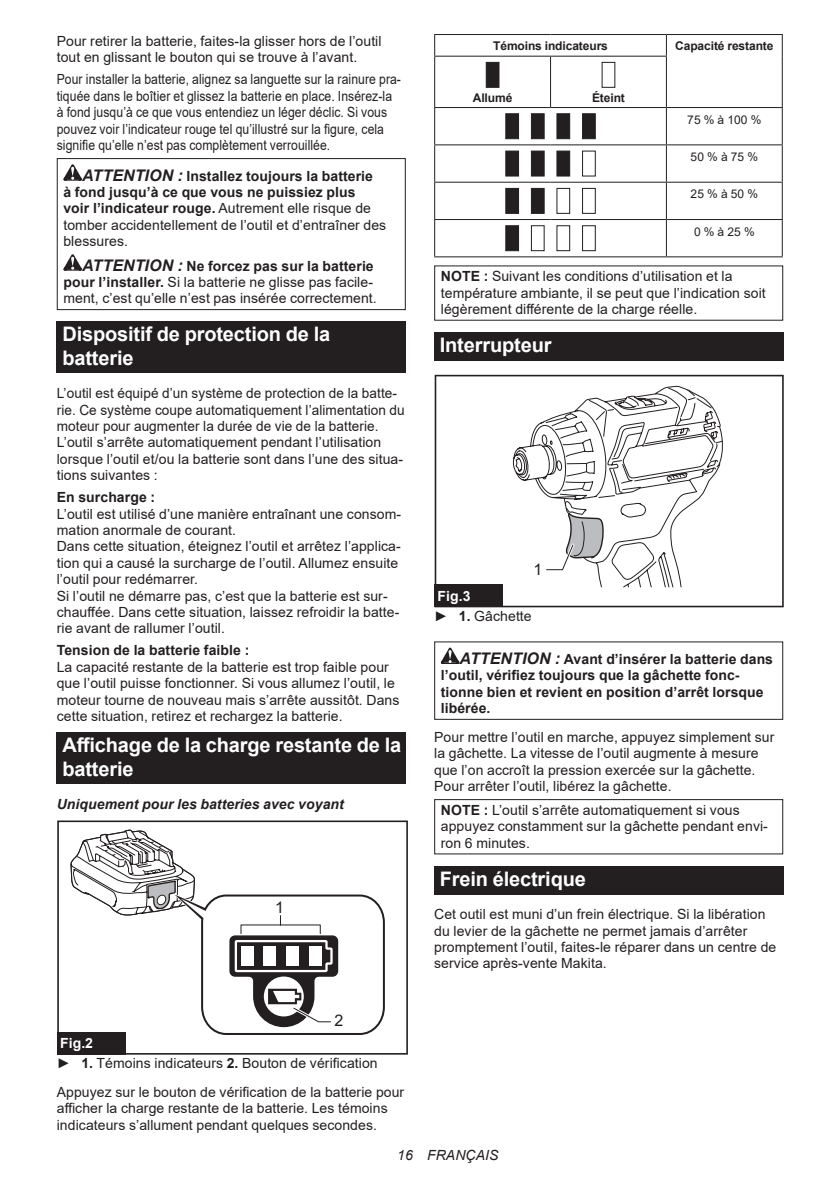
<style>
.page{position:relative;width:840px;height:1191px;background:#fff}
.page>*{position:absolute;margin:0;border:0;box-sizing:border-box;transform-origin:0 0}
.t1{font:700 20px/23.4px "Arial";letter-spacing:-.01em;color:#fff}
.t2{font:16px "Arial";color:#231f20}
.t3{font:14px/16.4px "Arial";letter-spacing:.005em;color:#231f20}
.t4{font:700 14px/16.4px "Arial";letter-spacing:.005em;color:#231f20}
.t5{font:14px/16.4px "Arial";letter-spacing:.005em;color:#231f20;scale:.87 1}
.t6{font:italic 700 14px "Arial";letter-spacing:.005em;color:#231f20}
.t7{font:italic 14px "Arial";letter-spacing:.005em;color:#231f20}
.t8{font:700 12px "Arial";letter-spacing:-.01em;color:#231f20}
.t9{font:12px "Arial";letter-spacing:.005em;color:#231f20}
.s1{font-style:italic;font-size:16px}
.s2{font-weight:400}
.s3{font-weight:700;font-style:italic;font-size:16px}
.s4{font-weight:700}
.s5{font-weight:700;color:#fff}
</style>
<div class="page">
<svg style="left:63px;top:164px;width:19px;height:17px"></svg>
<svg style="left:63px;top:254px;width:19px;height:17px"></svg>
<div style="left:57px;top:158px;width:348px;height:152px;border:1px solid #231f20"></div>
<div style="left:57px;top:321px;width:348px;height:52px;background:#231f20"></div>
<div style="left:57px;top:732px;width:348px;height:52px;background:#231f20"></div>
<svg style="left:70px;top:829px;width:315px;height:206px"></svg>
<svg style="left:70px;top:1031px;width:56px;height:20px"></svg>
<div style="left:57px;top:820px;width:350px;height:234px;border:2px solid #231f20"></div>
<div style="left:57px;top:1032px;width:68px;height:22px;background:#231f20"></div>
<hr style="left:434px;top:34px;width:116px;height:1px;background:#231f20">
<svg style="left:434px;top:35px;width:1px;height:21px"></svg>
<hr style="left:550px;top:34px;width:116px;height:1px;background:#231f20">
<hr style="left:666px;top:34px;width:116px;height:1px;background:#231f20">
<svg style="left:665px;top:35px;width:1px;height:21px"></svg>
<svg style="left:781px;top:35px;width:1px;height:21px"></svg>
<hr style="left:434px;top:56px;width:116px;height:1px;background:#231f20">
<hr style="left:434px;top:57px;width:1px;height:50px;background:#231f20">
<hr style="left:550px;top:56px;width:116px;height:1px;background:#231f20">
<hr style="left:549px;top:57px;width:1px;height:50px;background:#231f20">
<hr style="left:665px;top:57px;width:1px;height:50px;background:#231f20">
<hr style="left:781px;top:56px;width:1px;height:51px;background:#231f20">
<hr style="left:434px;top:107px;width:116px;height:1px;background:#231f20">
<hr style="left:434px;top:108px;width:1px;height:36px;background:#231f20">
<hr style="left:550px;top:107px;width:116px;height:1px;background:#231f20">
<hr style="left:666px;top:107px;width:116px;height:1px;background:#231f20">
<hr style="left:665px;top:108px;width:1px;height:36px;background:#231f20">
<hr style="left:781px;top:108px;width:1px;height:36px;background:#231f20">
<hr style="left:434px;top:144px;width:116px;height:1px;background:#231f20">
<hr style="left:434px;top:145px;width:1px;height:37px;background:#231f20">
<hr style="left:550px;top:144px;width:116px;height:1px;background:#231f20">
<hr style="left:666px;top:144px;width:116px;height:1px;background:#231f20">
<hr style="left:665px;top:145px;width:1px;height:37px;background:#231f20">
<hr style="left:781px;top:145px;width:1px;height:37px;background:#231f20">
<hr style="left:434px;top:182px;width:116px;height:1px;background:#231f20">
<hr style="left:434px;top:183px;width:1px;height:36px;background:#231f20">
<hr style="left:550px;top:182px;width:116px;height:1px;background:#231f20">
<hr style="left:666px;top:182px;width:116px;height:1px;background:#231f20">
<hr style="left:665px;top:183px;width:1px;height:36px;background:#231f20">
<hr style="left:781px;top:183px;width:1px;height:36px;background:#231f20">
<hr style="left:434px;top:219px;width:116px;height:1px;background:#231f20">
<hr style="left:434px;top:220px;width:1px;height:36px;background:#231f20">
<hr style="left:550px;top:219px;width:116px;height:1px;background:#231f20">
<hr style="left:666px;top:219px;width:116px;height:1px;background:#231f20">
<hr style="left:665px;top:220px;width:1px;height:36px;background:#231f20">
<hr style="left:781px;top:220px;width:1px;height:36px;background:#231f20">
<hr style="left:434px;top:256px;width:116px;height:1px;background:#231f20">
<hr style="left:550px;top:256px;width:116px;height:1px;background:#231f20">
<hr style="left:666px;top:256px;width:116px;height:1px;background:#231f20">
<svg style="left:485px;top:62px;width:14px;height:26px"></svg>
<svg style="left:601px;top:62px;width:14px;height:26px"></svg>
<svg style="left:505px;top:113px;width:14px;height:26px"></svg>
<svg style="left:530px;top:113px;width:15px;height:26px"></svg>
<svg style="left:556px;top:113px;width:14px;height:26px"></svg>
<svg style="left:582px;top:113px;width:13px;height:26px"></svg>
<svg style="left:505px;top:151px;width:14px;height:25px"></svg>
<svg style="left:530px;top:151px;width:15px;height:25px"></svg>
<svg style="left:556px;top:151px;width:39px;height:25px"></svg>
<svg style="left:505px;top:188px;width:14px;height:26px"></svg>
<svg style="left:530px;top:188px;width:65px;height:26px"></svg>
<svg style="left:505px;top:225px;width:90px;height:26px"></svg>
<div style="left:434px;top:332px;width:348px;height:28px;background:#231f20"></div>
<svg style="left:434px;top:375px;width:349px;height:232px"></svg>
<svg style="left:543px;top:498px;width:62px;height:74px"></svg>
<div style="left:434px;top:584px;width:68px;height:23px;background:#231f20"></div>
<svg style="left:440px;top:647px;width:19px;height:17px"></svg>
<div style="left:434px;top:641px;width:348px;height:79px;border:1px solid #231f20"></div>
<div style="left:434px;top:799px;width:348px;height:55px;border:1px solid #231f20"></div>
<div style="left:434px;top:865px;width:348px;height:29px;background:#231f20"></div>
<p class="t3" style="left:57px;top:33px;width:326px">Pour retirer la batterie, faites-la glisser hors de l’outil tout en glissant le bouton qui se trouve à l’avant.</p>
<p class="t5" style="left:57px;top:71px;width:397px">Pour installer la batterie, alignez sa languette sur la rainure pra&shy;tiquée dans le boîtier et glissez la batterie en place. Insérez-la à fond jusqu’à ce que vous entendiez un léger déclic. Si vous pouvez voir l’indicateur rouge tel qu’illustré sur la figure, cela signifie qu’elle n’est pas complètement verrouillée.</p>
<p class="t4" style="left:63px;top:168px;width:324px;text-indent:19px"><span class="s1">ATTENTION :</span> Installez toujours la batterie<br>à fond jusqu’à ce que vous ne puissiez plus<br>voir l’indicateur rouge. <span class="s2">Autrement elle risque de tomber accidentellement de l’outil et d’entraîner des blessures.</span></p>
<p class="t3" style="left:63px;top:257px;width:315px;text-indent:19px"><span class="s3">ATTENTION :</span> <span class="s4">Ne forcez pas sur la batterie pour l’installer.</span> Si la batterie ne glisse pas facile&shy;ment, c’est qu’elle n’est pas insérée correctement.</p>
<h1 class="t1" style="left:62px;top:323px;width:269px">Dispositif de protection de la batterie</h1>
<p class="t3" style="left:57px;top:385px;width:349px">L’outil est équipé d’un système de protection de la batte&shy;rie. Ce système coupe automatiquement l’alimentation du moteur pour augmenter la durée de vie de la batterie.<br>L’outil s’arrête automatiquement pendant l’utilisation lorsque l’outil et/ou la batterie sont dans l’une des situa&shy;tions suivantes :</p>
<p class="t4" style="left:57px;top:489px;width:100px">En surcharge :</p>
<p class="t3" style="left:57px;top:505px;width:346px">L’outil est utilisé d’une manière entraînant une consom&shy;mation anormale de courant.<br>Dans cette situation, éteignez l’outil et arrêtez l’applica&shy;tion qui a causé la surcharge de l’outil. Allumez ensuite l’outil pour redémarrer.<br>Si l’outil ne démarre pas, c’est que la batterie est sur&shy;chauffée. Dans cette situation, laissez refroidir la batte&shy;rie avant de rallumer l’outil.</p>
<p class="t4" style="left:57px;top:642px;width:194px">Tension de la batterie faible :</p>
<p class="t3" style="left:57px;top:658px;width:344px">La capacité restante de la batterie est trop faible pour que l’outil puisse fonctionner. Si vous allumez l’outil, le moteur tourne de nouveau mais s’arrête aussitôt. Dans cette situation, retirez et rechargez la batterie.</p>
<h1 class="t1" style="left:62px;top:734px;width:340px">Affichage de la charge restante de la batterie</h1>
<p class="t6" style="left:57px;top:795px;width:288px">Uniquement pour les batteries avec voyant</p>
<p class="t2" style="left:275px;top:896px;width:10px">1</p>
<p class="t2" style="left:334px;top:1010px;width:10px">2</p>
<p class="t3" style="left:57px;top:1032px;width:322px;line-height:20.2px"><span class="s5">Fig.2<br></span>► <span class="s4">1.</span> Témoins indicateurs <span class="s4">2.</span> Bouton de vérification</p>
<p class="t3" style="left:57px;top:1083px;width:349px">Appuyez sur le bouton de vérification de la batterie pour afficher la charge restante de la batterie. Les témoins indicateurs s’allument pendant quelques secondes.</p>
<p class="t8" style="left:493px;top:38px;width:116px">Témoins indicateurs</p>
<p class="t8" style="left:674px;top:38px;width:100px">Capacité restante</p>
<p class="t8" style="left:472px;top:89px;width:41px">Allumé</p>
<p class="t8" style="left:591px;top:89px;width:34px">Éteint</p>
<p class="t9" style="left:686px;top:111px;width:76px">75 % à 100 %</p>
<p class="t9" style="left:690px;top:148px;width:69px">50 % à 75 %</p>
<p class="t9" style="left:690px;top:186px;width:69px">25 % à 50 %</p>
<p class="t9" style="left:693px;top:223px;width:62px">0% à 25%</p>
<p class="t3" style="left:440px;top:268px;width:326px"><span class="s4">NOTE :</span> Suivant les conditions d’utilisation et la température ambiante, il se peut que l’indication soit légèrement différente de la charge réelle.</p>
<h1 class="t1" style="left:439px;top:333px;width:113px">Interrupteur</h1>
<p class="t2" style="left:533px;top:558px;width:10px">1</p>
<p class="t3" style="left:434px;top:585px;width:99px;line-height:20.2px"><span class="s5">Fig.3<br></span>► <span class="s4">1.</span> Gâchette</p>
<p class="t4" style="left:440px;top:651px;width:333px;text-indent:19px"><span class="s1">ATTENTION :</span> Avant d’insérer la batterie dans l’outil, vérifiez toujours que la gâchette fonc&shy;tionne bien et revient en position d’arrêt lorsque libérée.</p>
<p class="t3" style="left:434px;top:728px;width:341px">Pour mettre l’outil en marche, appuyez simplement sur la gâchette. La vitesse de l’outil augmente à mesure que l’on accroît la pression exercée sur la gâchette.<br>Pour arrêter l’outil, libérez la gâchette.</p>
<p class="t3" style="left:440px;top:801px;width:328px"><span class="s4">NOTE :</span> L’outil s’arrête automatiquement si vous appuyez constamment sur la gâchette pendant envi&shy;ron 6 minutes.</p>
<h1 class="t1" style="left:439px;top:867px;width:147px">Frein électrique</h1>
<p class="t3" style="left:434px;top:906px;width:343px">Cet outil est muni d’un frein électrique. Si la libération du levier de la gâchette ne permet jamais d’arrêter promptement l’outil, faites-le réparer dans un centre de service après-vente Makita.</p>
<p class="t7" style="left:397px;top:1146px;width:103px">16 FRANÇAIS</p>
</div>
